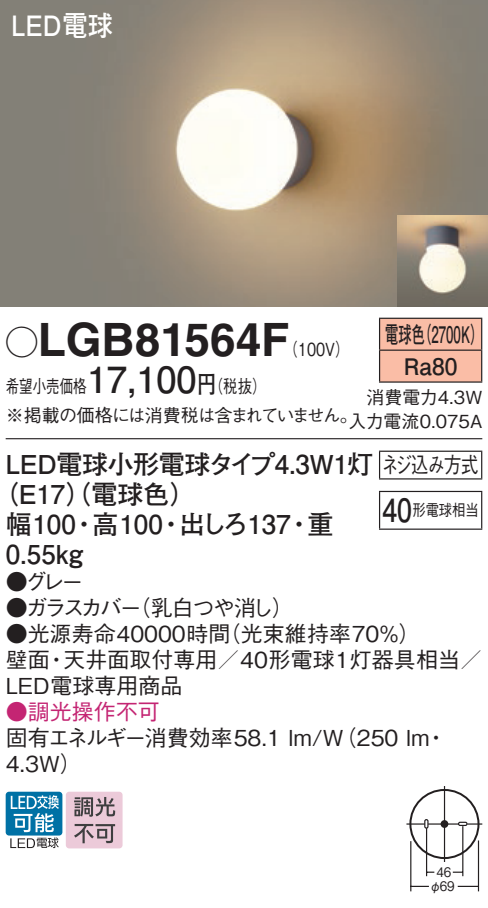
<style>
.page{position:relative;width:488px;height:908px;background:#fff}
.page>*{position:absolute;margin:0;border:0;box-sizing:border-box;transform-origin:0 0}
.t1{font:700 46px "Helvetica LT Std";color:#231f20}
.t2{font:700 28px "Futo Go B101 Pro";color:#fff;scale:.9 1}
.t3{font:700 26px "Futo Go B101 Pro";letter-spacing:-.015em;color:#231f20}
.t4{font:700 22.8px/32px "Futo Go B101 Pro";color:#231f20;text-align:center;scale:.58 1}
.t5{font:500 22px/26px "Gothic BBB Pro";color:#231f20}
.t6{font:500 22px "Gothic BBB Pro";letter-spacing:-.105em;color:#231f20}
.t7{font:500 22px "Gothic BBB Pro";color:#c42573}
.t8{font:500 22px "Gothic BBB Pro";color:#231f20;scale:.78 1}
.t9{font:500 18px/28px "Gothic BBB Pro";letter-spacing:-.035em;color:#231f20;scale:.75 1}
.t10{font:500 18px/24px "Gothic BBB Pro";color:#231f20;text-align:right}
.t11{font:500 18px "Gothic BBB Pro";color:#231f20;scale:.8 1}
.t12{font:500 16px "Gothic BBB Pro";color:#231f20;scale:.83 1}
.t13{font:500 13.2px/13.2px "Gothic BBB Pro";color:#231f20;text-align:center;scale:.9 1}
.s1{font-family:"Ford Classification 1";font-weight:400;font-size:32px}
.s2{font-family:"Futo Go B101 Pro";font-weight:700;font-size:36px}
.s3{font-family:"Futo Go B101 Pro";font-weight:700;font-size:24px}
.s4{font-family:"Futo Go B101 Pro";font-weight:700;font-size:32px}
</style>
<div class="page">
<img style="left:0;top:0;width:488px;height:306px">
<img style="left:397px;top:215px;width:91px;height:91px">
<div style="left:380px;top:319px;width:101px;height:62px;background:#fabda6"></div>
<hr style="left:379px;top:317px;width:103px;height:2px;background:#231f20">
<hr style="left:379px;top:319px;width:1px;height:30px;background:#231f20">
<hr style="left:481px;top:319px;width:1px;height:30px;background:#231f20">
<hr style="left:379px;top:349px;width:103px;height:2px;background:#231f20">
<hr style="left:379px;top:351px;width:1px;height:30px;background:#231f20">
<hr style="left:481px;top:351px;width:1px;height:30px;background:#231f20">
<hr style="left:379px;top:381px;width:103px;height:2px;background:#231f20">
<hr style="left:6px;top:438px;width:476px;height:1px;background:#231f20">
<svg style="left:379px;top:452px;width:1px;height:26px"></svg>
<hr style="left:379px;top:450px;width:103px;height:2px;background:#231f20">
<svg style="left:481px;top:452px;width:1px;height:26px"></svg>
<hr style="left:379px;top:478px;width:103px;height:1px;background:#231f20">
<hr style="left:379px;top:492px;width:1px;height:36px;background:#231f20">
<hr style="left:379px;top:490px;width:103px;height:2px;background:#231f20">
<hr style="left:481px;top:492px;width:1px;height:36px;background:#231f20">
<hr style="left:379px;top:528px;width:103px;height:2px;background:#231f20">
<div style="left:458px;top:821px;width:9px;height:5px;border:1px solid #231f20;border-radius:2px"></div>
<div style="left:409px;top:788px;width:70px;height:71px;border:2px solid #231f20;border-radius:50%"></div>
<hr style="left:443px;top:786px;width:2px;height:75px;background:#231f20">
<svg style="left:467px;top:823px;width:15px;height:1px"></svg>
<hr style="left:428px;top:823px;width:30px;height:1px;background:#231f20">
<svg style="left:406px;top:819px;width:22px;height:9px"></svg>
<hr style="left:477px;top:840px;width:2px;height:51px;background:#231f20">
<hr style="left:462px;top:826px;width:1px;height:50px;background:#231f20">
<hr style="left:410px;top:841px;width:1px;height:50px;background:#231f20">
<hr style="left:426px;top:828px;width:1px;height:48px;background:#231f20">
<svg style="left:410px;top:885px;width:19px;height:2px"></svg>
<hr style="left:457px;top:885px;width:21px;height:2px;background:#231f20">
<div style="left:440px;top:820px;width:8px;height:7px;background:#231f20;border-radius:50%"></div>
<div style="left:6px;top:791px;width:56px;height:44px;background:#0071a5;border-radius:3px"></div>
<svg style="left:10px;top:795px;width:49px;height:53px"></svg>
<svg style="left:66px;top:791px;width:56px;height:57px;background:#c9aeba"></svg>
<p class="t2" style="left:11px;top:3px;width:114px">LED電球</p>
<h1 class="t1" style="left:6px;top:311px;width:285px"><span class="s1">A</span>LGB81564F</h1>
<p class="t4" style="left:385px;top:315px;width:171px">電球色（2700K）<br>Ra80</p>
<p class="t10" style="left:348px;top:383px;width:135px">消費電力4.3W入力電流0.075A</p>
<p class="t3" style="left:6px;top:443px;width:369px">LED電球小形電球タイプ4.3W1灯</p>
<p class="t3" style="left:-8px;top:473px;width:206px">（E17（）電球色）</p>
<p class="t3" style="left:6px;top:503px;width:329px">幅100・高100・出しろ137・重</p>
<p class="t3" style="left:6px;top:533px;width:79px">0.55kg</p>
<p class="t5" style="left:6px;top:566px;width:79px">●グレー</p>
<p class="t6" style="left:6px;top:590px;width:289px">●ガラスカバー（乳白つや消し）</p>
<p class="t5" style="left:6px;top:618px;width:477px">●光源寿命40000時間（光束維持率70％）<br>壁面・天井面取付専用／40形電球1灯器具相当／<br>LED電球専用商品</p>
<p class="t7" style="left:6px;top:694px;width:155px">●調光操作不可</p>
<p class="t5" style="left:6px;top:722px;width:443px">固有エネルギー消費効率58.1 lm/W（250 lm・<br>4.3W）</p>
<p class="t11" style="left:283px;top:334px;width:84px">（100V）</p>
<p class="t9" style="left:6px;top:370px;width:471px">希望小売価格<span class="s2">17,100</span><span class="s3">円</span>（税抜）<br>※掲載の価格には消費税は含まれていません。</p>
<p class="t8" style="left:381px;top:447px;width:125px">ネジ込み方式</p>
<p class="t12" style="left:382px;top:497px;width:118px"><span class="s4">40</span>形電球相当</p>
<p class="t13" style="left:429px;top:864px;width:29px">46 φ69</p>
</div>
